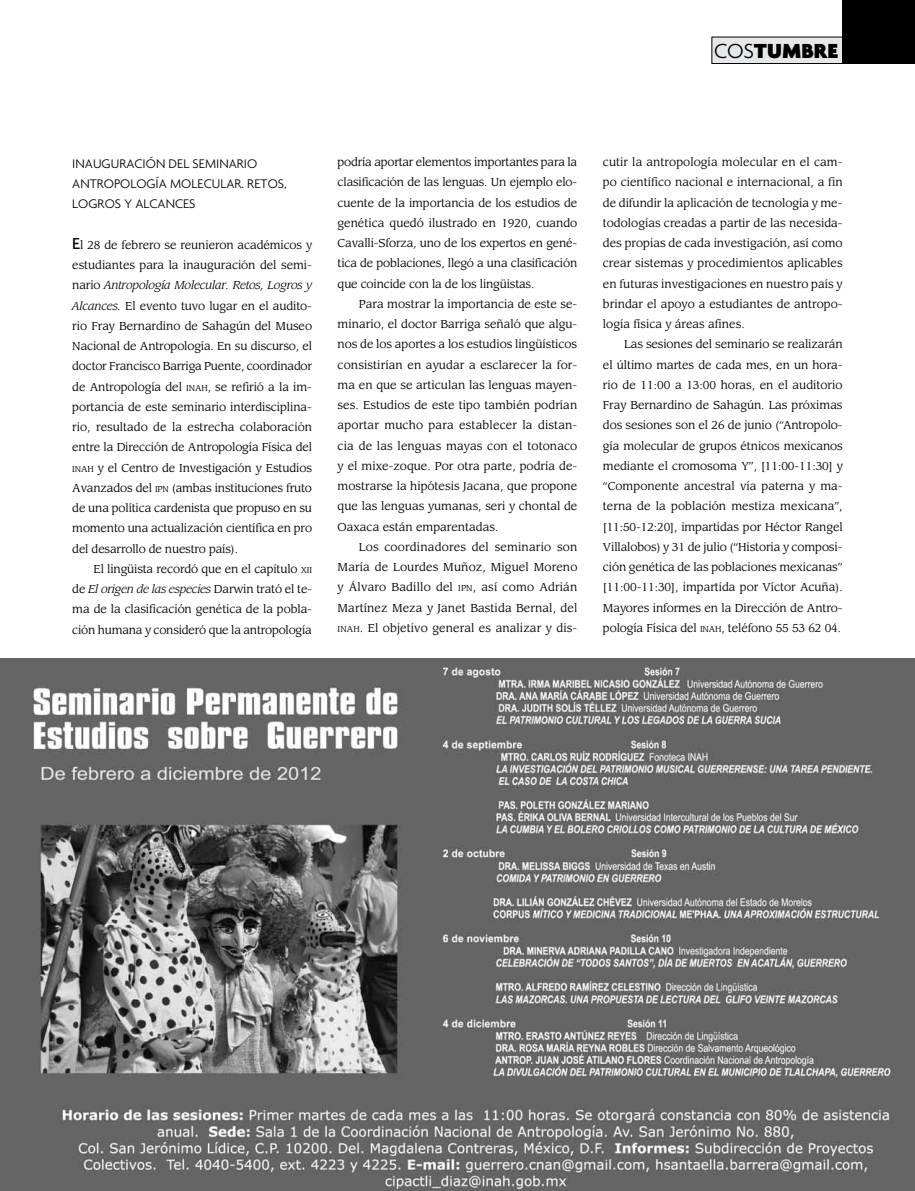
<style>
.page{position:relative;width:915px;height:1191px;background:#fff}
.page>*{position:absolute;margin:0;border:0;box-sizing:border-box;transform-origin:0 0}
.t1{font:900 22.05px "Agenda";color:#000}
.t2{font:300 13.5px/20.2px "Agenda";color:#000}
.t3{font:11.25px "Leawood";letter-spacing:-.005em;color:#000}
.t4{font:italic 11.25px "Leawood";letter-spacing:-.015em;color:#000}
.t5{font:11.25px "Leawood";letter-spacing:.015em;color:#000}
.s1{font-weight:300}
.s2{font-family:"Agenda";font-weight:500;font-size:17.25px}
.s3{font-style:normal}
.s4{font-style:italic}
.s5{font-size:8.4px}
.s6{font-style:inherit}
</style>
<div class="page">
<div style="left:711px;top:37px;width:131px;height:26px;background:#e6e7e8"></div>
<div style="left:711px;top:37px;width:131px;height:27px;border:1px solid #000"></div>
<div style="left:842px;top:0;width:72px;height:64px;background:#000"></div>
<img style="left:0;top:658px;width:914px;height:533px">
<p class="t1" style="left:713px;top:37px;width:125px"><span class="s1">COS</span>TUMBRE</p>
<p class="t2" style="left:72px;top:153px;width:216px">INAUGURACIÓN DEL SEMINARIO<br>ANTROPOLOGÍA MOLECULAR. RETOS,<br>LOGROS Y ALCANCES</p>
<p class="t3" style="left:72px;top:238px;width:241px"><span class="s2">E</span>l 28 de febrero se reunieron académicos y</p>
<p class="t3" style="left:72px;top:258px;width:241px">estudiantes para la inauguración del semi-</p>
<p class="t4" style="left:72px;top:278px;width:241px"><span class="s3">nario</span> Antropología Molecular. Retos, Logros y</p>
<p class="t3" style="left:72px;top:299px;width:241px"><span class="s4">Alcances.</span> El evento tuvo lugar en el audito-</p>
<p class="t3" style="left:72px;top:319px;width:241px">rio Fray Bernardino de Sahagún del Museo</p>
<p class="t3" style="left:72px;top:339px;width:241px">Nacional de Antropología. En su discurso, el</p>
<p class="t3" style="left:72px;top:359px;width:241px">doctor Francisco Barriga Puente, coordinador</p>
<p class="t3" style="left:72px;top:380px;width:241px">de Antropología del <span class="s5">INAH</span>, se refirió a la im-</p>
<p class="t3" style="left:72px;top:400px;width:241px">portancia de este seminario interdisciplina-</p>
<p class="t3" style="left:72px;top:420px;width:241px">rio, resultado de la estrecha colaboración</p>
<p class="t3" style="left:72px;top:440px;width:241px">entre la Dirección de Antropología Física del</p>
<p class="t3" style="left:72px;top:461px;width:241px"><span class="s5">INAH</span> y el Centro de Investigación y Estudios</p>
<p class="t3" style="left:72px;top:481px;width:241px">Avanzados del <span class="s5">IPN</span> (ambas instituciones fruto</p>
<p class="t3" style="left:72px;top:501px;width:241px">de una política cardenista que propuso en su</p>
<p class="t3" style="left:72px;top:521px;width:241px">momento una actualización científica en pro</p>
<p class="t3" style="left:72px;top:542px;width:167px">del desarrollo de nuestro país).</p>
<p class="t3" style="left:94px;top:562px;width:220px">El lingüista recordó que en el capítulo <span class="s5">XII</span></p>
<p class="t4" style="left:72px;top:582px;width:241px"><span class="s3">de</span> El origen de las especies <span class="s3">Darwin trató el te-</span></p>
<p class="t3" style="left:72px;top:602px;width:241px">ma de la clasificación genética de la pobla-</p>
<p class="t3" style="left:72px;top:623px;width:241px">ción humana y consideró que la antropología</p>
<p class="t3" style="left:337px;top:155px;width:241px">podría aportar elementos importantes para la</p>
<p class="t3" style="left:337px;top:176px;width:241px">clasificación de las lenguas. Un ejemplo elo-</p>
<p class="t3" style="left:337px;top:196px;width:241px">cuente de la importancia de los estudios de</p>
<p class="t3" style="left:337px;top:216px;width:241px">genética quedó ilustrado en 1920, cuando</p>
<p class="t3" style="left:337px;top:236px;width:241px">Cavalli-Sforza, uno de los expertos en gené-</p>
<p class="t3" style="left:337px;top:257px;width:241px">tica de poblaciones, llegó a una clasificación</p>
<p class="t3" style="left:337px;top:277px;width:198px">que coincide con la de los lingüistas.</p>
<p class="t3" style="left:359px;top:297px;width:220px">Para mostrar la importancia de este se-</p>
<p class="t3" style="left:337px;top:317px;width:241px">minario, el doctor Barriga señaló que algu-</p>
<p class="t3" style="left:337px;top:338px;width:241px">nos de los aportes a los estudios lingüísticos</p>
<p class="t3" style="left:337px;top:358px;width:241px">consistirían en ayudar a esclarecer la for-</p>
<p class="t3" style="left:337px;top:378px;width:241px">ma en que se articulan las lenguas mayen-</p>
<p class="t3" style="left:337px;top:398px;width:241px">ses. Estudios de este tipo también podrían</p>
<p class="t5" style="left:337px;top:419px;width:241px">aportar mucho para establecer la distan-</p>
<p class="t3" style="left:337px;top:439px;width:241px">cia de las lenguas mayas con el totonaco</p>
<p class="t3" style="left:337px;top:459px;width:241px">y el mixe-zoque. Por otra parte, podría de-</p>
<p class="t3" style="left:337px;top:479px;width:241px">mostrarse la hipótesis Jacana, que propone</p>
<p class="t3" style="left:337px;top:500px;width:241px">que las lenguas yumanas, seri y chontal de</p>
<p class="t3" style="left:337px;top:520px;width:162px">Oaxaca están emparentadas.</p>
<p class="t5" style="left:359px;top:540px;width:220px">Los coordinadores del seminario son</p>
<p class="t3" style="left:337px;top:560px;width:241px">María de Lourdes Muñoz, Miguel Moreno</p>
<p class="t3" style="left:337px;top:581px;width:241px">y Álvaro Badillo del <span class="s5">IPN</span><span class="s6">,</span> así como Adrián</p>
<p class="t3" style="left:337px;top:601px;width:241px">Martínez Meza y Janet Bastida Bernal, del</p>
<p class="t3" style="left:337px;top:621px;width:241px"><span class="s5">INAH</span>. El objetivo general es analizar y dis-</p>
<p class="t3" style="left:602px;top:155px;width:241px">cutir la antropología molecular en el cam-</p>
<p class="t3" style="left:602px;top:176px;width:241px">po científico nacional e internacional, a fin</p>
<p class="t3" style="left:602px;top:196px;width:241px">de difundir la aplicación de tecnología y me-</p>
<p class="t3" style="left:602px;top:216px;width:241px">todologías creadas a partir de las necesida-</p>
<p class="t3" style="left:602px;top:236px;width:241px">des propias de cada investigación, así como</p>
<p class="t3" style="left:602px;top:257px;width:241px">crear sistemas y procedimientos aplicables</p>
<p class="t3" style="left:602px;top:277px;width:241px">en futuras investigaciones en nuestro país y</p>
<p class="t3" style="left:602px;top:297px;width:241px">brindar el apoyo a estudiantes de antropo-</p>
<p class="t3" style="left:602px;top:317px;width:143px">logía física y áreas afines.</p>
<p class="t3" style="left:624px;top:338px;width:220px">Las sesiones del seminario se realizarán</p>
<p class="t3" style="left:602px;top:358px;width:241px">el último martes de cada mes, en un hora-</p>
<p class="t3" style="left:602px;top:378px;width:241px">rio de 11:00 a 13:00 horas, en el auditorio</p>
<p class="t3" style="left:602px;top:398px;width:241px">Fray Bernardino de Sahagún. Las próximas</p>
<p class="t3" style="left:602px;top:419px;width:241px">dos sesiones son el 26 de junio (<span class="s4">“</span>Antropolo-</p>
<p class="t3" style="left:602px;top:439px;width:241px">gía molecular de grupos étnicos mexicanos</p>
<p class="t3" style="left:602px;top:459px;width:241px">mediante el cromosoma Y”, [11:00-11:30] y</p>
<p class="t3" style="left:602px;top:479px;width:241px">“Componente ancestral vía paterna y ma-</p>
<p class="t3" style="left:602px;top:500px;width:241px">terna de la población mestiza mexicana”,</p>
<p class="t3" style="left:602px;top:520px;width:241px">[11:50-12:20], impartidas por Héctor Rangel</p>
<p class="t3" style="left:602px;top:540px;width:241px">Villalobos) y 31 de julio (“Historia y composi-</p>
<p class="t3" style="left:602px;top:560px;width:241px">ción genética de las poblaciones mexicanas”</p>
<p class="t3" style="left:602px;top:581px;width:241px">[11:00-11:30], impartida por Víctor Acuña).</p>
<p class="t3" style="left:602px;top:601px;width:241px">Mayores informes en la Dirección de Antro-</p>
<p class="t3" style="left:602px;top:621px;width:239px">pología Física del <span class="s5">INAH</span>, teléfono 55 53 62 04.</p>
</div>
